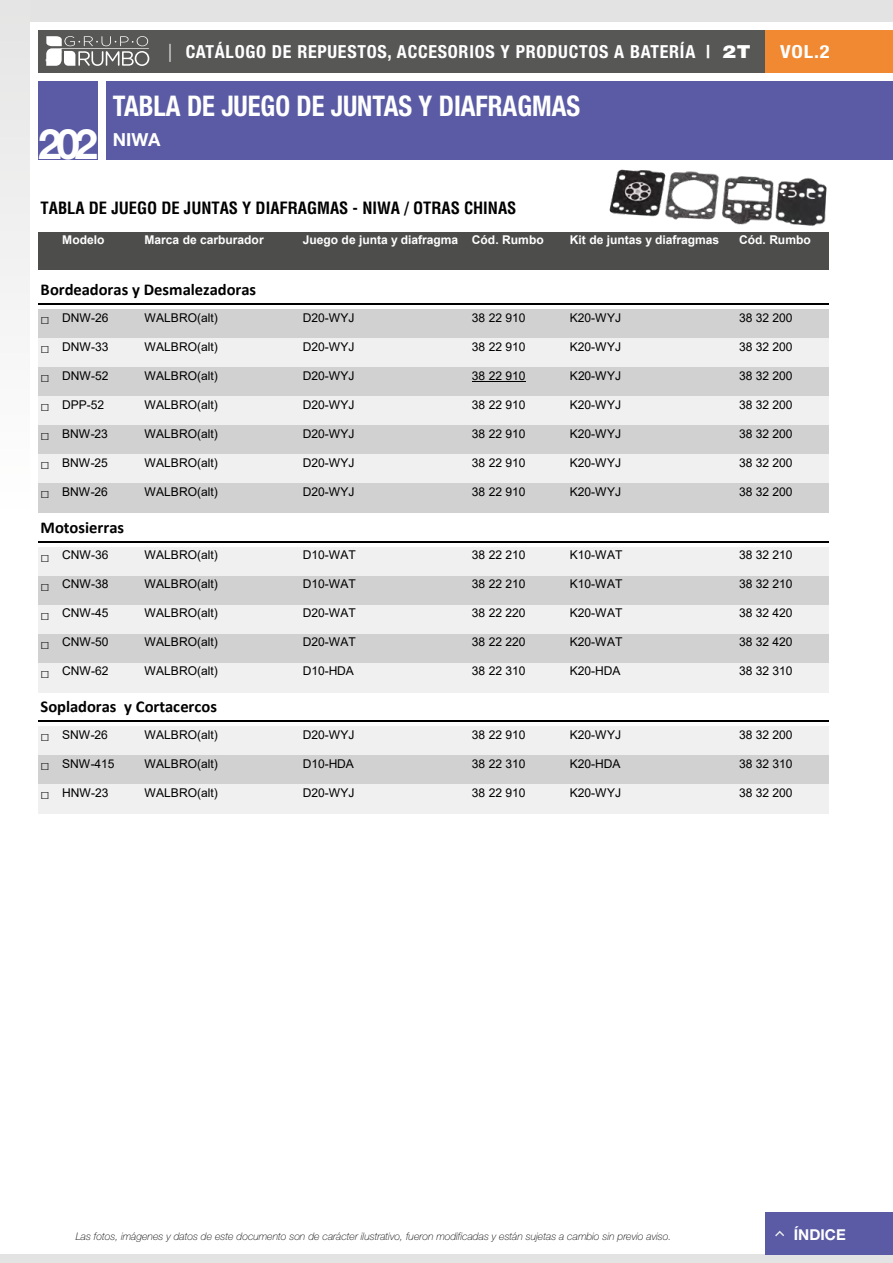
<style>
.page{position:relative;width:893px;height:1263px;background:#fff}
.page>*{position:absolute;margin:0;border:0;box-sizing:border-box;transform-origin:0 0}
.t1{font:700 42px "Helvetica Neue";color:#fff}
.t2{font:700 condensed 28.5px "Helvetica Neue";color:#fff;scale:.93 1}
.t3{font:700 condensed 18px "Helvetica Neue";letter-spacing:.04em;color:#fff}
.t4{font:700 condensed 18px "Helvetica Neue";letter-spacing:.04em;color:#fff;scale:1.14 1}
.t5{font:700 18px "Helvetica Neue";color:#fff}
.t6{font:700 16.5px "Calibri";letter-spacing:-.005em;color:#000}
.t7{font:700 condensed 16.5px "Helvetica";color:#000}
.t8{font:700 15px "Helvetica Neue";color:#fff}
.t9{font:12px "Arial";letter-spacing:-.005em;color:#000}
.t10{font:700 12px "Arial";color:#fff}
.t11{font:italic 100 10.5px "Helvetica Neue";color:#000}
.s1{font-weight:300;font-stretch:normal}
.s2{font-weight:900;font-stretch:normal}
.s3{font-size:15px}
</style>
<div class="page">
<div style="left:0;top:0;width:893px;height:21px;background:#e3e3e3"></div>
<div style="left:0;top:0;width:30px;height:523px;background:linear-gradient(to right,#f2f2f2,#f2f2f2)"></div>
<div style="left:38px;top:30px;width:855px;height:42px;background:#575756"></div>
<div style="left:38px;top:81px;width:60px;height:78px;background:#5a5ba4"></div>
<div style="left:106px;top:81px;width:787px;height:78px;background:#5a5ba4"></div>
<svg style="left:46px;top:36px;width:103px;height:30px"></svg>
<div style="left:765px;top:30px;width:128px;height:42px;background:#f18932"></div>
<div style="left:38px;top:232px;width:791px;height:38px;background:#4d4d4c"></div>
<div style="left:38px;top:310px;width:791px;height:29px;background:#d1d1d1"></div>
<div style="left:38px;top:339px;width:791px;height:29px;background:#f0f0f0"></div>
<div style="left:38px;top:368px;width:791px;height:29px;background:#d1d1d1"></div>
<div style="left:38px;top:397px;width:791px;height:29px;background:#f0f0f0"></div>
<div style="left:38px;top:426px;width:791px;height:29px;background:#d1d1d1"></div>
<div style="left:38px;top:455px;width:791px;height:29px;background:#f0f0f0"></div>
<div style="left:38px;top:484px;width:791px;height:29px;background:#d1d1d1"></div>
<div style="left:38px;top:547px;width:791px;height:29px;background:#f0f0f0"></div>
<div style="left:38px;top:576px;width:791px;height:29px;background:#d1d1d1"></div>
<div style="left:38px;top:605px;width:791px;height:29px;background:#f0f0f0"></div>
<div style="left:38px;top:634px;width:791px;height:29px;background:#d1d1d1"></div>
<div style="left:38px;top:663px;width:791px;height:29px;background:#f0f0f0"></div>
<div style="left:38px;top:727px;width:791px;height:29px;background:#f0f0f0"></div>
<div style="left:38px;top:756px;width:791px;height:29px;background:#d1d1d1"></div>
<div style="left:38px;top:785px;width:791px;height:29px;background:#f0f0f0"></div>
<hr style="left:472px;top:381px;width:53px;height:1px;background:#000">
<hr style="left:38px;top:303px;width:791px;height:2px;background:#000">
<hr style="left:38px;top:541px;width:791px;height:1px;background:#000">
<hr style="left:38px;top:720px;width:791px;height:2px;background:#000">
<img style="left:609px;top:169px;width:218px;height:57px">
<div style="left:0;top:1254px;width:893px;height:9px;background:#e3e3e3"></div>
<div style="left:765px;top:1212px;width:128px;height:42px;background:#5a5ba4"></div>
<svg style="left:775px;top:1230px;width:9px;height:7px"></svg>
<h3 class="t3" style="left:168px;top:41px;width:584px"><span class="s1">|</span> CATÁLOGO DE REPUESTOS, ACCESORIOS Y PRODUCTOS A BATERÍA | <span class="s2">2T</span></h3>
<h3 class="t4" style="left:780px;top:41px;width:45px">VOL.2</h3>
<h1 class="t1" style="left:38px;top:118px;width:61px">202</h1>
<h2 class="t2" style="left:113px;top:89px;width:504px">TABLA DE JUEGO DE JUNTAS Y DIAFRAGMAS</h2>
<h3 class="t5" style="left:113px;top:129px;width:49px">NIWA</h3>
<h3 class="t7" style="left:41px;top:198px;width:477px">TABLA DE JUEGO DE JUNTAS Y DIAFRAGMAS - NIWA / OTRAS CHINAS</h3>
<p class="t10" style="left:62px;top:231px;width:44px">Modelo</p>
<p class="t10" style="left:144px;top:231px;width:121px">Marca de carburador</p>
<p class="t10" style="left:303px;top:231px;width:243px">Juego de junta y diafragma Cód. Rumbo</p>
<p class="t10" style="left:570px;top:231px;width:151px">Kit de juntas y diafragmas</p>
<p class="t10" style="left:739px;top:231px;width:73px">Cód. Rumbo</p>
<h3 class="t6" style="left:41px;top:278px;width:217px">Bordeadoras y Desmalezadoras</h3>
<p class="t9" style="left:41px;top:309px;width:69px"><span class="s3">□</span> DNW-26</p>
<p class="t9" style="left:144px;top:309px;width:75px">WALBRO(alt)</p>
<p class="t9" style="left:303px;top:309px;width:53px">D20-WYJ</p>
<p class="t9" style="left:472px;top:309px;width:55px">38 22 910</p>
<p class="t9" style="left:570px;top:309px;width:53px">K20-WYJ</p>
<p class="t9" style="left:739px;top:309px;width:55px">38 32 200</p>
<p class="t9" style="left:41px;top:338px;width:69px"><span class="s3">□</span> DNW-33</p>
<p class="t9" style="left:144px;top:338px;width:75px">WALBRO(alt)</p>
<p class="t9" style="left:303px;top:338px;width:53px">D20-WYJ</p>
<p class="t9" style="left:472px;top:338px;width:55px">38 22 910</p>
<p class="t9" style="left:570px;top:338px;width:53px">K20-WYJ</p>
<p class="t9" style="left:739px;top:338px;width:55px">38 32 200</p>
<p class="t9" style="left:41px;top:367px;width:69px"><span class="s3">□</span> DNW-52</p>
<p class="t9" style="left:144px;top:367px;width:75px">WALBRO(alt)</p>
<p class="t9" style="left:303px;top:367px;width:53px">D20-WYJ</p>
<p class="t9" style="left:472px;top:367px;width:55px">38 22 910</p>
<p class="t9" style="left:570px;top:367px;width:53px">K20-WYJ</p>
<p class="t9" style="left:739px;top:367px;width:55px">38 32 200</p>
<p class="t9" style="left:41px;top:396px;width:65px"><span class="s3">□</span> DPP-52</p>
<p class="t9" style="left:144px;top:396px;width:75px">WALBRO(alt)</p>
<p class="t9" style="left:303px;top:396px;width:53px">D20-WYJ</p>
<p class="t9" style="left:472px;top:396px;width:55px">38 22 910</p>
<p class="t9" style="left:570px;top:396px;width:53px">K20-WYJ</p>
<p class="t9" style="left:739px;top:396px;width:55px">38 32 200</p>
<p class="t9" style="left:41px;top:425px;width:69px"><span class="s3">□</span> BNW-23</p>
<p class="t9" style="left:144px;top:425px;width:75px">WALBRO(alt)</p>
<p class="t9" style="left:303px;top:425px;width:53px">D20-WYJ</p>
<p class="t9" style="left:472px;top:425px;width:55px">38 22 910</p>
<p class="t9" style="left:570px;top:425px;width:53px">K20-WYJ</p>
<p class="t9" style="left:739px;top:425px;width:55px">38 32 200</p>
<p class="t9" style="left:41px;top:454px;width:69px"><span class="s3">□</span> BNW-25</p>
<p class="t9" style="left:144px;top:454px;width:75px">WALBRO(alt)</p>
<p class="t9" style="left:303px;top:454px;width:53px">D20-WYJ</p>
<p class="t9" style="left:472px;top:454px;width:55px">38 22 910</p>
<p class="t9" style="left:570px;top:454px;width:53px">K20-WYJ</p>
<p class="t9" style="left:739px;top:454px;width:55px">38 32 200</p>
<p class="t9" style="left:41px;top:483px;width:69px"><span class="s3">□</span> BNW-26</p>
<p class="t9" style="left:144px;top:483px;width:75px">WALBRO(alt)</p>
<p class="t9" style="left:303px;top:483px;width:53px">D20-WYJ</p>
<p class="t9" style="left:472px;top:483px;width:55px">38 22 910</p>
<p class="t9" style="left:570px;top:483px;width:53px">K20-WYJ</p>
<p class="t9" style="left:739px;top:483px;width:55px">38 32 200</p>
<h3 class="t6" style="left:41px;top:516px;width:85px">Motosierras</h3>
<p class="t9" style="left:41px;top:547px;width:69px"><span class="s3">□</span> CNW-36</p>
<p class="t9" style="left:144px;top:547px;width:75px">WALBRO(alt)</p>
<p class="t9" style="left:303px;top:547px;width:55px">D10-WAT</p>
<p class="t9" style="left:472px;top:547px;width:55px">38 22 210</p>
<p class="t9" style="left:570px;top:547px;width:54px">K10-WAT</p>
<p class="t9" style="left:739px;top:547px;width:55px">38 32 210</p>
<p class="t9" style="left:41px;top:576px;width:69px"><span class="s3">□</span> CNW-38</p>
<p class="t9" style="left:144px;top:576px;width:75px">WALBRO(alt)</p>
<p class="t9" style="left:303px;top:576px;width:55px">D10-WAT</p>
<p class="t9" style="left:472px;top:576px;width:55px">38 22 210</p>
<p class="t9" style="left:570px;top:576px;width:54px">K10-WAT</p>
<p class="t9" style="left:739px;top:576px;width:55px">38 32 210</p>
<p class="t9" style="left:41px;top:605px;width:69px"><span class="s3">□</span> CNW-45</p>
<p class="t9" style="left:144px;top:605px;width:75px">WALBRO(alt)</p>
<p class="t9" style="left:303px;top:605px;width:55px">D20-WAT</p>
<p class="t9" style="left:472px;top:605px;width:55px">38 22 220</p>
<p class="t9" style="left:570px;top:605px;width:54px">K20-WAT</p>
<p class="t9" style="left:739px;top:605px;width:55px">38 32 420</p>
<p class="t9" style="left:41px;top:634px;width:69px"><span class="s3">□</span> CNW-50</p>
<p class="t9" style="left:144px;top:634px;width:75px">WALBRO(alt)</p>
<p class="t9" style="left:303px;top:634px;width:55px">D20-WAT</p>
<p class="t9" style="left:472px;top:634px;width:55px">38 22 220</p>
<p class="t9" style="left:570px;top:634px;width:54px">K20-WAT</p>
<p class="t9" style="left:739px;top:634px;width:55px">38 32 420</p>
<p class="t9" style="left:41px;top:662px;width:69px"><span class="s3">□</span> CNW-62</p>
<p class="t9" style="left:144px;top:662px;width:75px">WALBRO(alt)</p>
<p class="t9" style="left:303px;top:662px;width:53px">D10-HDA</p>
<p class="t9" style="left:472px;top:662px;width:55px">38 22 310</p>
<p class="t9" style="left:570px;top:662px;width:52px">K20-HDA</p>
<p class="t9" style="left:739px;top:662px;width:55px">38 32 310</p>
<h3 class="t6" style="left:41px;top:695px;width:178px">Sopladoras y Cortacercos</h3>
<p class="t9" style="left:41px;top:726px;width:69px"><span class="s3">□</span> SNW-26</p>
<p class="t9" style="left:144px;top:726px;width:75px">WALBRO(alt)</p>
<p class="t9" style="left:303px;top:726px;width:53px">D20-WYJ</p>
<p class="t9" style="left:472px;top:726px;width:55px">38 22 910</p>
<p class="t9" style="left:570px;top:726px;width:53px">K20-WYJ</p>
<p class="t9" style="left:739px;top:726px;width:55px">38 32 200</p>
<p class="t9" style="left:41px;top:755px;width:76px"><span class="s3">□</span> SNW-415</p>
<p class="t9" style="left:144px;top:755px;width:75px">WALBRO(alt)</p>
<p class="t9" style="left:303px;top:755px;width:53px">D10-HDA</p>
<p class="t9" style="left:472px;top:755px;width:55px">38 22 310</p>
<p class="t9" style="left:570px;top:755px;width:52px">K20-HDA</p>
<p class="t9" style="left:739px;top:755px;width:55px">38 32 310</p>
<p class="t9" style="left:41px;top:784px;width:69px"><span class="s3">□</span> HNW-23</p>
<p class="t9" style="left:144px;top:784px;width:75px">WALBRO(alt)</p>
<p class="t9" style="left:303px;top:784px;width:53px">D20-WYJ</p>
<p class="t9" style="left:472px;top:784px;width:55px">38 22 910</p>
<p class="t9" style="left:570px;top:784px;width:53px">K20-WYJ</p>
<p class="t9" style="left:739px;top:784px;width:55px">38 32 200</p>
<p class="t11" style="left:76px;top:1230px;width:597px">Las fotos, imágenes y datos de este documento son de carácter ilustrativo, fueron modificadas y están sujetas a cambio sin previo aviso.</p>
<p class="t8" style="left:794px;top:1226px;width:53px">ÍNDICE</p>
</div>
